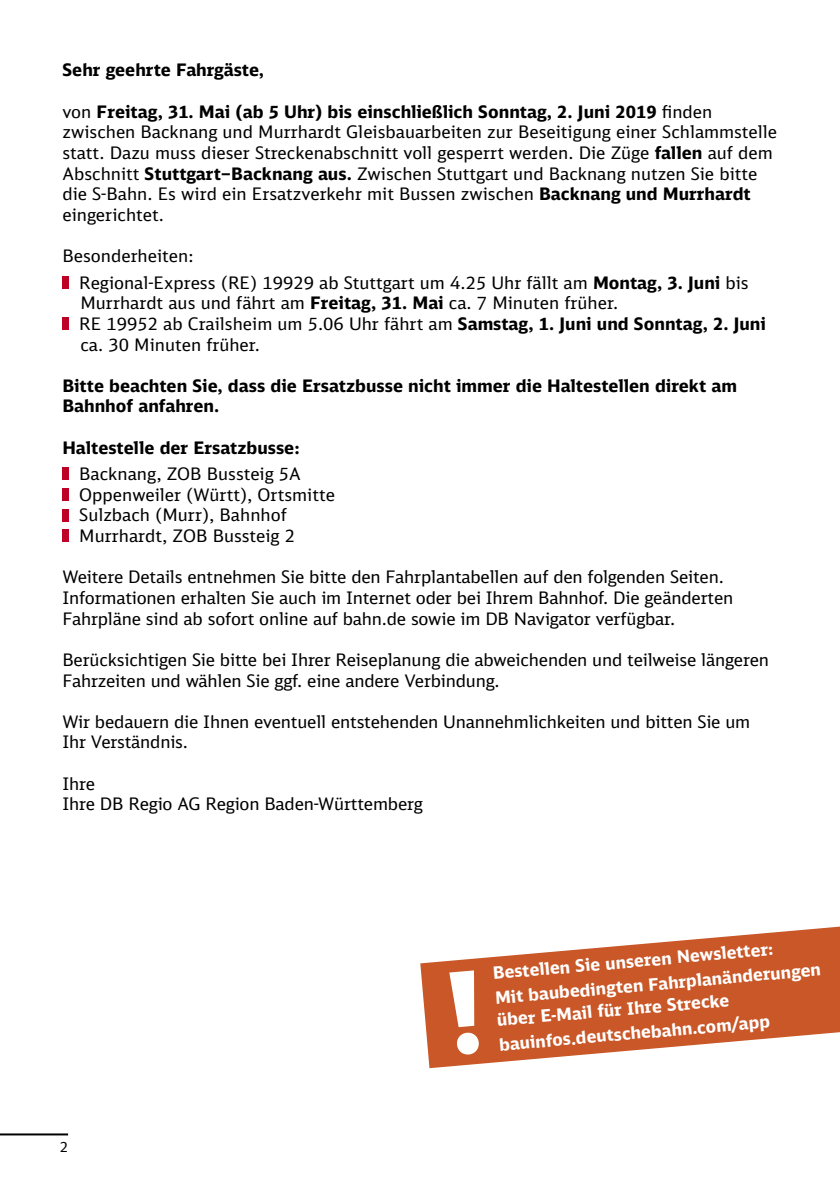
<style>
.page{position:relative;width:840px;height:1191px;background:#fff}
.page>*{position:absolute;margin:0;border:0;box-sizing:border-box;transform-origin:0 0}
.t1{font:17.2px/20.6px "DB Sans";letter-spacing:-.01em;color:#000}
.t2{font:700 17.2px/20.6px "DB Sans";color:#000}
.t3{font:700 17px/24.6px "DB Sans";color:#fff}
.t4{font:14px "DB Sans";color:#000}
.s1{font-weight:700}
</style>
<div class="page">
<hr style="left:0;top:1133px;width:68px;height:2px;background:#000">
<div style="left:62px;top:276px;width:7px;height:12px;background:#be0027"></div>
<div style="left:62px;top:317px;width:7px;height:13px;background:#be0027"></div>
<div style="left:62px;top:467px;width:7px;height:13px;background:#be0027"></div>
<div style="left:62px;top:488px;width:7px;height:13px;background:#be0027"></div>
<div style="left:62px;top:509px;width:7px;height:12px;background:#be0027"></div>
<div style="left:62px;top:529px;width:7px;height:13px;background:#be0027"></div>
<svg style="left:420px;top:926px;width:419px;height:142px;fill:#c95727"></svg>
<svg style="left:449px;top:970px;width:30px;height:85px"></svg>
<p class="t2" style="left:62px;top:59px;width:203px">Sehr geehrte Fahrgäste,</p>
<p class="t1" style="left:62px;top:101px;width:716px">von <span class="s1">Freitag, 31. Mai (ab 5 Uhr) bis einschließlich Sonntag, 2. Juni 2019</span> finden zwischen Backnang und Murrhardt Gleisbauarbeiten zur Beseitigung einer Schlammstelle statt. Dazu muss dieser Streckenabschnitt voll gesperrt werden. Die Züge <span class="s1">fallen</span> auf dem Abschnitt <span class="s1">Stuttgart–Backnang aus.</span> Zwischen Stuttgart und Backnang nutzen Sie bitte die S-Bahn. Es wird ein Ersatzverkehr mit Bussen zwischen <span class="s1">Backnang und Murrhardt </span>eingerichtet.</p>
<p class="t1" style="left:79px;top:242px;width:670px;line-height:26.4px;text-indent:-17px">Besonderheiten:<br>Regional-Express (RE) 19929 ab Stuttgart um 4.25 Uhr fällt am <span class="s1">Montag, 3. Juni</span> bis</p>
<p class="t1" style="left:79px;top:292px;width:687px">Murrhardt aus und fährt am <span class="s1">Freitag, 31. Mai</span> ca. 7 Minuten früher.<br>RE 19952 ab Crailsheim um 5.06 Uhr fährt am <span class="s1">Samstag, 1. Juni und Sonntag, 2. Juni </span>ca. 30 Minuten früher.</p>
<p class="t2" style="left:62px;top:375px;width:675px">Bitte beachten Sie, dass die Ersatzbusse nicht immer die Haltestellen direkt am<br>Bahnhof anfahren.</p>
<p class="t2" style="left:62px;top:437px;width:238px">Haltestelle der Ersatzbusse:</p>
<p class="t1" style="left:79px;top:463px;width:257px">Backnang, ZOB Bussteig 5A<br>Oppenweiler (Württ), Ortsmitte<br>Sulzbach (Murr), Bahnhof<br>Murrhardt, ZOB Bussteig 2</p>
<p class="t1" style="left:62px;top:566px;width:672px">Weitere Details entnehmen Sie bitte den Fahrplantabellen auf den folgenden Seiten.<br>Informationen erhalten Sie auch im Internet oder bei Ihrem Bahnhof. Die geänderten<br>Fahrpläne sind ab sofort online auf bahn.de sowie im DB Navigator verfügbar.</p>
<p class="t1" style="left:62px;top:649px;width:707px">Berücksichtigen Sie bitte bei Ihrer Reiseplanung die abweichenden und teilweise längeren<br>Fahrzeiten und wählen Sie ggf. eine andere Verbindung.</p>
<p class="t1" style="left:62px;top:711px;width:689px">Wir bedauern die Ihnen eventuell entstehenden Unannehmlichkeiten und bitten Sie um<br>Ihr Verständnis.</p>
<p class="t1" style="left:62px;top:773px;width:361px">Ihre<br>Ihre DB Regio AG Region Baden-Württemberg</p>
<p class="t4" style="left:60px;top:1138px;width:10px">2</p>
<p class="t3" style="left:491px;top:960px;width:328px;rotate:-5deg">Bestellen Sie unseren Newsletter:<br>Mit baubedingten Fahrplanänderungen</p>
<p class="t3" style="left:495px;top:1007px;width:273px;rotate:-5deg">über E-Mail für Ihre Strecke bauinfos.deutschebahn.com/app</p>
</div>
